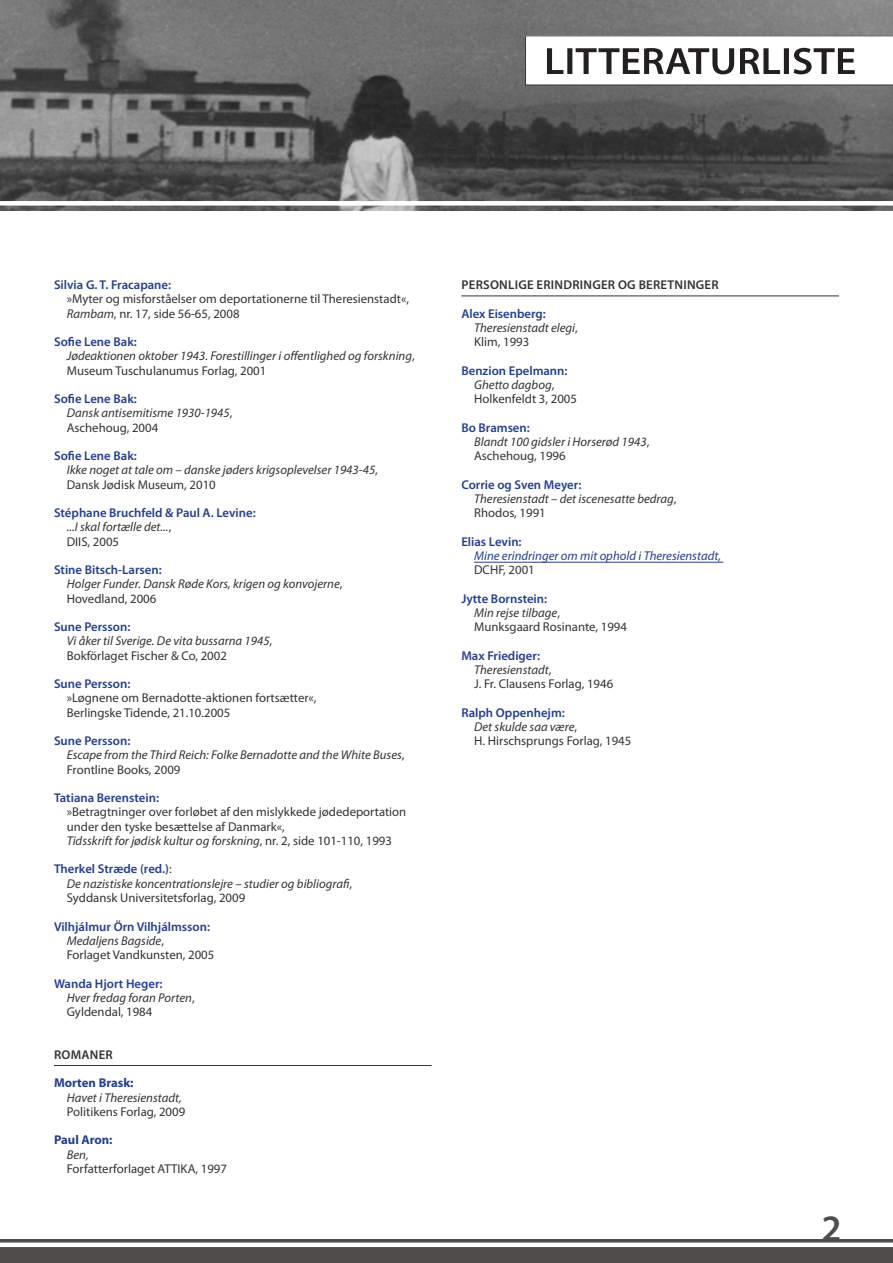
<style>
.page{position:relative;width:893px;height:1263px;background:#fff}
.page>*{position:absolute;margin:0;border:0;box-sizing:border-box;transform-origin:0 0}
.Brød_ordliste{font:600 37.5px "Myriad Pro";color:#504c4c}
.Brød_ordliste-2{font:italic 12.75px/14.2px "Myriad Pro";color:#323332}
.Brød_ordliste-3{font:12.75px/14.2px "Myriad Pro";color:#323332}
.Brød_ordliste_copy{font:600 12.75px "Myriad Pro";color:#253f8e}
.Brød_ordliste-4{font:italic 12.75px "Myriad Pro";color:#253f8e}
.Brød_ordliste_copy_2{font:600 12.75px "Myriad Pro";letter-spacing:.02em;color:#323332}
.Rubrik_ordliste{font:700 12.75px "Myriad Pro";color:#253f8e}
.s1{font-style:italic}
.s2{font-style:normal}
.s3{font-weight:400;color:#323332}
</style>
<div class="page">
<hr style="left:54px;top:1065px;width:378px;height:1px;background:#323332">
<hr style="left:461px;top:296px;width:378px;height:1px;background:#323332">
<hr style="left:474px;top:562px;width:249px;height:1px;background:#253f8e">
<div style="left:0;top:1240px;width:893px;height:23px;background:#504c4c"></div>
<div style="left:0;top:1242px;width:893px;height:5px;background:#fff"></div>
<img style="left:0;top:0;width:893px;height:210px">
<div style="left:0;top:201px;width:893px;height:5px;background:#fff"></div>
<svg style="left:525px;top:35px;width:368px;height:50px"></svg>
<p class="Brød_ordliste_copy" style="left:54px;top:277px;width:119px">Silvia G. T. Fracapane:</p>
<p class="Brød_ordliste-3" style="left:67px;top:292px;width:344px">»Myter og misforståelser om deportationerne til Theresienstadt«,</p>
<p class="Brød_ordliste-3" style="left:67px;top:306px;width:174px"><span class="s1">Rambam</span>, nr. 17, side 56-65, 2008</p>
<p class="Brød_ordliste_copy" style="left:54px;top:334px;width:84px">Sofie Lene Bak:</p>
<p class="Brød_ordliste-2" style="left:67px;top:349px;width:349px">Jødeaktionen oktober 1943. Forestillinger i offentlighed og forskning<span class="s2">,<br>Museum Tuschulanumus Forlag, 2001</span></p>
<p class="Brød_ordliste_copy" style="left:54px;top:391px;width:84px">Sofie Lene Bak:</p>
<p class="Brød_ordliste-2" style="left:67px;top:406px;width:167px">Dansk antisemitisme 1930-1945<span class="s2">,</span></p>
<p class="Brød_ordliste-3" style="left:67px;top:420px;width:93px">Aschehoug, 2004</p>
<p class="Brød_ordliste_copy" style="left:54px;top:448px;width:84px">Sofie Lene Bak:</p>
<p class="Brød_ordliste-2" style="left:67px;top:463px;width:313px">Ikke noget at tale om – danske jøders krigsoplevelser 1943-45<span class="s2">,</span></p>
<p class="Brød_ordliste-3" style="left:67px;top:477px;width:150px">Dansk Jødisk Museum, 2010</p>
<p class="Brød_ordliste_copy" style="left:54px;top:505px;width:203px">Stéphane Bruchfeld &amp; Paul A. Levine:</p>
<p class="Brød_ordliste-2" style="left:67px;top:520px;width:106px">...I skal fortælle det...<span class="s2">,</span></p>
<p class="Brød_ordliste-3" style="left:67px;top:534px;width:54px">DIIS, 2005</p>
<p class="Brød_ordliste_copy" style="left:54px;top:562px;width:109px">Stine Bitsch-Larsen:</p>
<p class="Brød_ordliste-2" style="left:67px;top:577px;width:277px">Holger Funder. Dansk Røde Kors, krigen og konvojerne<span class="s2">,</span></p>
<p class="Brød_ordliste-3" style="left:67px;top:591px;width:91px">Hovedland, 2006</p>
<p class="Brød_ordliste_copy" style="left:54px;top:619px;width:78px">Sune Persson:</p>
<p class="Brød_ordliste-2" style="left:67px;top:634px;width:207px">Vi åker til Sverige. De vita bussarna 1945<span class="s2">,</span></p>
<p class="Brød_ordliste-3" style="left:67px;top:648px;width:162px">Bokförlaget Fischer &amp; Co, 2002</p>
<p class="Brød_ordliste_copy" style="left:54px;top:676px;width:78px">Sune Persson:</p>
<p class="Brød_ordliste-3" style="left:67px;top:691px;width:251px">»Løgnene om Bernadotte-aktionen fortsætter«,</p>
<p class="Brød_ordliste-3" style="left:67px;top:705px;width:165px">Berlingske Tidende, 21.10.2005</p>
<p class="Brød_ordliste_copy" style="left:54px;top:733px;width:78px">Sune Persson:</p>
<p class="Brød_ordliste-2" style="left:67px;top:748px;width:339px">Escape from the Third Reich: Folke Bernadotte and the White Buses<span class="s2">,<br>Frontline Books, 2009</span></p>
<p class="Brød_ordliste_copy" style="left:54px;top:790px;width:107px">Tatiana Berenstein:</p>
<p class="Brød_ordliste-3" style="left:67px;top:805px;width:341px">»Betragtninger over forløbet af den mislykkede jødedeportation under den tyske besættelse af Danmark«,</p>
<p class="Brød_ordliste-2" style="left:67px;top:833px;width:327px">Tidsskrift for jødisk kultur og forskning<span class="s2">, nr. 2, side 101-110, 1993</span></p>
<p class="Brød_ordliste_copy" style="left:54px;top:861px;width:119px">Therkel Stræde (red.)<span class="s3">:</span></p>
<p class="Brød_ordliste-2" style="left:67px;top:876px;width:287px">De nazistiske koncentrationslejre – studier og bibliografi<span class="s2">,</span></p>
<p class="Brød_ordliste-3" style="left:67px;top:890px;width:180px">Syddansk Universitetsforlag, 2009</p>
<p class="Brød_ordliste_copy" style="left:54px;top:918px;width:158px">Vilhjálmur Örn Vilhjálmsson:</p>
<p class="Brød_ordliste-2" style="left:67px;top:933px;width:99px">Medaljens Bagside<span class="s2">,</span></p>
<p class="Brød_ordliste-3" style="left:67px;top:947px;width:149px">Forlaget Vandkunsten, 2005</p>
<p class="Brød_ordliste_copy" style="left:54px;top:975px;width:110px">Wanda Hjort Heger:</p>
<p class="Brød_ordliste-2" style="left:67px;top:990px;width:129px">Hver fredag foran Porten<span class="s2">,</span></p>
<p class="Brød_ordliste-3" style="left:67px;top:1004px;width:87px">Gyldendal, 1984</p>
<p class="Brød_ordliste_copy_2" style="left:54px;top:1046px;width:60px">ROMANER</p>
<p class="Rubrik_ordliste" style="left:54px;top:1075px;width:81px">Morten Brask:</p>
<p class="Brød_ordliste-2" style="left:67px;top:1090px;width:117px">Havet i Theresienstadt,</p>
<p class="Brød_ordliste-3" style="left:67px;top:1104px;width:120px">Politikens Forlag, 2009</p>
<p class="Rubrik_ordliste" style="left:54px;top:1132px;width:60px">Paul Aron:</p>
<p class="Brød_ordliste-2" style="left:67px;top:1147px;width:23px">Ben,</p>
<p class="Brød_ordliste-3" style="left:67px;top:1161px;width:162px">Forfatterforlaget ATTIKA, 1997</p>
<p class="Brød_ordliste_copy_2" style="left:461px;top:277px;width:259px">PERSONLIGE ERINDRINGER OG BERETNINGER</p>
<p class="Brød_ordliste_copy" style="left:461px;top:305px;width:86px">Alex Eisenberg:</p>
<p class="Brød_ordliste-2" style="left:474px;top:320px;width:105px">Theresienstadt elegi<span class="s2">,</span></p>
<p class="Brød_ordliste-3" style="left:474px;top:335px;width:57px">Klim, 1993</p>
<p class="Brød_ordliste_copy" style="left:461px;top:362px;width:108px">Benzion Epelmann:</p>
<p class="Brød_ordliste-2" style="left:474px;top:377px;width:82px">Ghetto dagbog<span class="s2">,</span></p>
<p class="Brød_ordliste-3" style="left:474px;top:392px;width:104px">Holkenfeldt 3, 2005</p>
<p class="Brød_ordliste_copy" style="left:461px;top:419px;width:70px">Bo Bramsen:</p>
<p class="Brød_ordliste-2" style="left:474px;top:434px;width:177px">Blandt 100 gidsler i Horserød 1943<span class="s2">,</span></p>
<p class="Brød_ordliste-3" style="left:474px;top:449px;width:93px">Aschehoug, 1996</p>
<p class="Brød_ordliste_copy" style="left:461px;top:476px;width:121px">Corrie og Sven Meyer:</p>
<p class="Brød_ordliste-2" style="left:474px;top:491px;width:204px">Theresienstadt – det iscenesatte bedrag<span class="s2">,</span></p>
<p class="Brød_ordliste-3" style="left:474px;top:506px;width:73px">Rhodos, 1991</p>
<p class="Brød_ordliste_copy" style="left:461px;top:533px;width:62px">Elias Levin:</p>
<p class="Brød_ordliste-4" style="left:474px;top:548px;width:248px">Mine erindringer om mit ophold i Theresienstadt,</p>
<p class="Brød_ordliste-3" style="left:474px;top:563px;width:62px">DCHF, 2001</p>
<p class="Brød_ordliste_copy" style="left:461px;top:590px;width:87px">Jytte Bornstein:</p>
<p class="Brød_ordliste-2" style="left:474px;top:605px;width:87px">Min rejse tilbage<span class="s2">,</span></p>
<p class="Brød_ordliste-3" style="left:474px;top:620px;width:154px">Munksgaard Rosinante, 1994</p>
<p class="Brød_ordliste_copy" style="left:461px;top:647px;width:80px">Max Friediger:</p>
<p class="Brød_ordliste-2" style="left:474px;top:662px;width:79px">Theresienstadt<span class="s2">,</span></p>
<p class="Brød_ordliste-3" style="left:474px;top:677px;width:141px">J. Fr. Clausens Forlag, 1946</p>
<p class="Brød_ordliste_copy" style="left:461px;top:704px;width:105px">Ralph Oppenhejm:</p>
<p class="Brød_ordliste-2" style="left:474px;top:719px;width:104px">Det skulde saa være<span class="s2">,</span></p>
<p class="Brød_ordliste-3" style="left:474px;top:734px;width:159px">H. Hirschsprungs Forlag, 1945</p>
<p class="Brød_ordliste" style="left:821px;top:1205px;width:22px">2</p>
</div>
